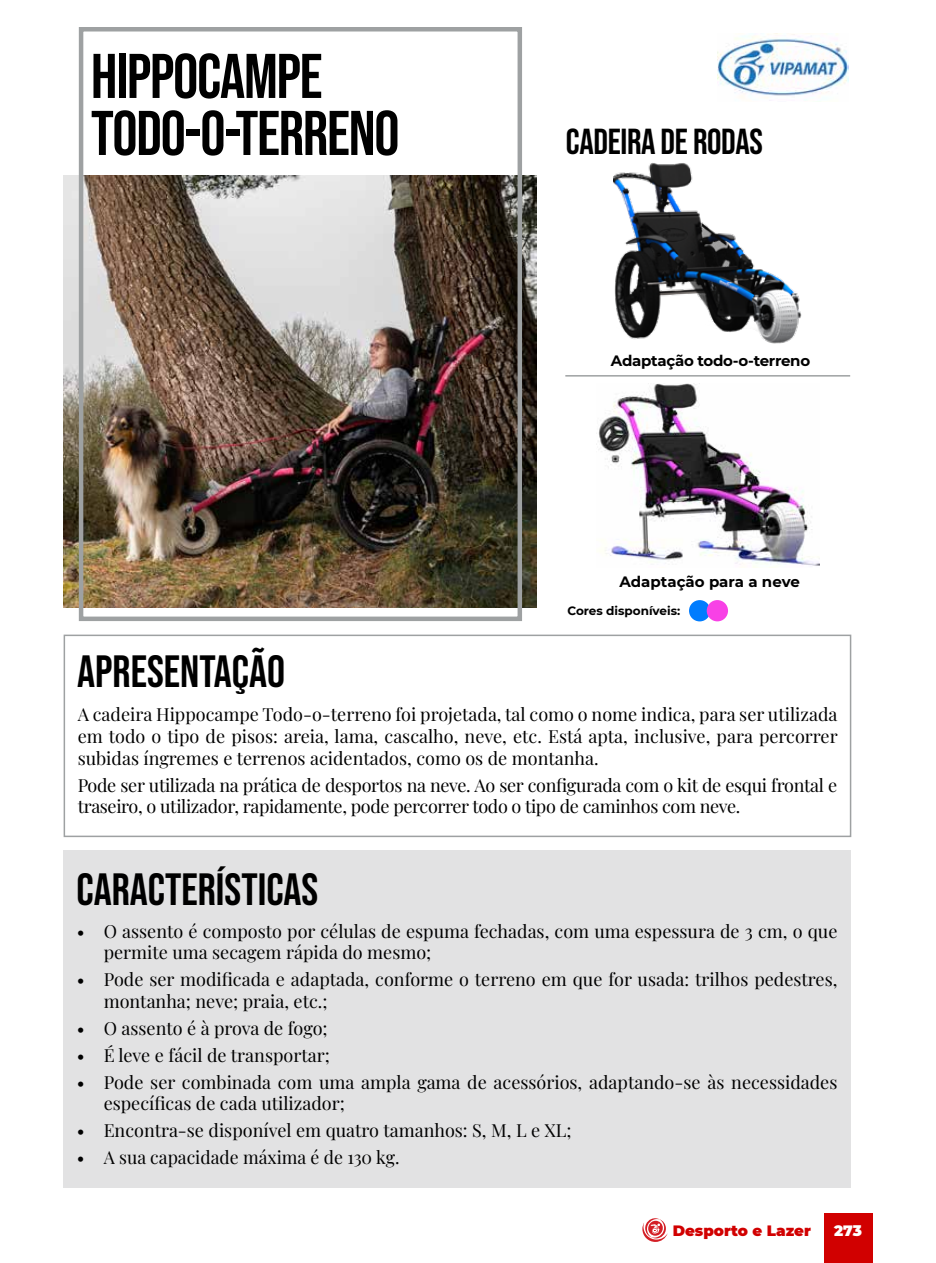
<style>
.page{position:relative;width:936px;height:1263px;background:#fff}
.page>*{position:absolute;margin:0;border:0;box-sizing:border-box;transform-origin:0 0}
.t1{font:63px/57px "Bebas Neue";letter-spacing:-.02em;color:#000}
.t2{font:45px "Bebas Neue";color:#000}
.t3{font:36px "Bebas Neue";letter-spacing:-.01em;color:#000}
.t4{font:18px/21.6px "Playfair Display";color:#000}
.t5{font:18px/21.6px "Playfair Display";letter-spacing:-.02em;color:#000}
.t6{font:700 15px "Montserrat";letter-spacing:-.015em;color:#000}
.t7{font:900 15px "Montserrat";color:#d10000}
.t8{font:900 15px "Montserrat";color:#fff}
.t9{font:700 12px "Montserrat";color:#000}
</style>
<div class="page">
<div style="left:823px;top:1213px;width:49px;height:50px;background:#d10000"></div>
<svg style="left:642px;top:1218px;width:25px;height:24px"></svg>
<img style="left:64px;top:176px;width:472px;height:432px">
<div style="left:79px;top:27px;width:443px;height:594px;border:4px solid #9ea1a2"></div>
<div style="left:64px;top:850px;width:787px;height:338px;background:#e2e2e3"></div>
<img style="left:596px;top:383px;width:223px;height:185px">
<img style="left:614px;top:163px;width:188px;height:181px">
<hr style="left:565px;top:375px;width:285px;height:2px;background:#9ea1a2">
<img style="left:717px;top:34px;width:131px;height:67px">
<img style="left:689px;top:600px;width:21px;height:21px;border-radius:11px">
<img style="left:706px;top:600px;width:22px;height:21px;border-radius:11px">
<div style="left:64px;top:635px;width:787px;height:202px;border:2px solid #9ea1a2"></div>
<h1 class="t1" style="left:91px;top:47px;width:310px">HIPPOCAMPE<br>TODO-O-TERRENO</h1>
<h2 class="t2" style="left:77px;top:646px;width:209px">APRESENTAÇÃO</h2>
<h3 class="t3" style="left:566px;top:121px;width:198px">CADEIRA DE RODAS</h3>
<p class="t6" style="left:611px;top:350px;width:201px">Adaptação todo-o-terreno</p>
<p class="t6" style="left:619px;top:571px;width:182px">Adaptação para a neve</p>
<p class="t9" style="left:567px;top:602px;width:114px">Cores disponíveis:</p>
<p class="t4" style="left:78px;top:702px;width:761px;text-align:justify">A cadeira Hippocampe Todo-o-terreno foi projetada, tal como o nome indica, para ser utilizada em todo o tipo de pisos: areia, lama, cascalho, neve, etc. Está apta, inclusive, para percorrer subidas íngremes e terrenos acidentados, como os de montanha.</p>
<p class="t5" style="left:78px;top:772px;width:761px">Pode ser utilizada na prática de desportos na neve. Ao ser configurada com o kit de esqui frontal e traseiro, o utilizador, rapidamente, pode percorrer todo o tipo de caminhos com neve.</p>
<h2 class="t2" style="left:76px;top:863px;width:243px">CARACTERÍSTICAS</h2>
<p class="t4" style="left:104px;top:918px;width:735px;text-indent:-27px">• O assento é composto por células de espuma fechadas, com uma espessura de 3 cm, o que permite uma secagem rápida do mesmo;</p>
<p class="t4" style="left:104px;top:967px;width:735px;text-indent:-27px">• Pode ser modificada e adaptada, conforme o terreno em que for usada: trilhos pedestres, montanha; neve; praia, etc.;</p>
<p class="t4" style="left:77px;top:1016px;width:252px">• O assento é à prova de fogo;</p>
<p class="t4" style="left:77px;top:1043px;width:255px">• É leve e fácil de transportar;</p>
<p class="t4" style="left:104px;top:1070px;width:735px;text-indent:-27px">• Pode ser combinada com uma ampla gama de acessórios, adaptando-se às necessidades específicas de cada utilizador;</p>
<p class="t4" style="left:77px;top:1118px;width:496px">• Encontra-se disponível em quatro tamanhos: S, M, L e XL;</p>
<p class="t4" style="left:77px;top:1145px;width:324px">• A sua capacidade máxima é de 130 kg.</p>
<p class="t7" style="left:672px;top:1219px;width:140px">Desporto e Lazer</p>
<p class="t8" style="left:834px;top:1219px;width:29px">273</p>
</div>
